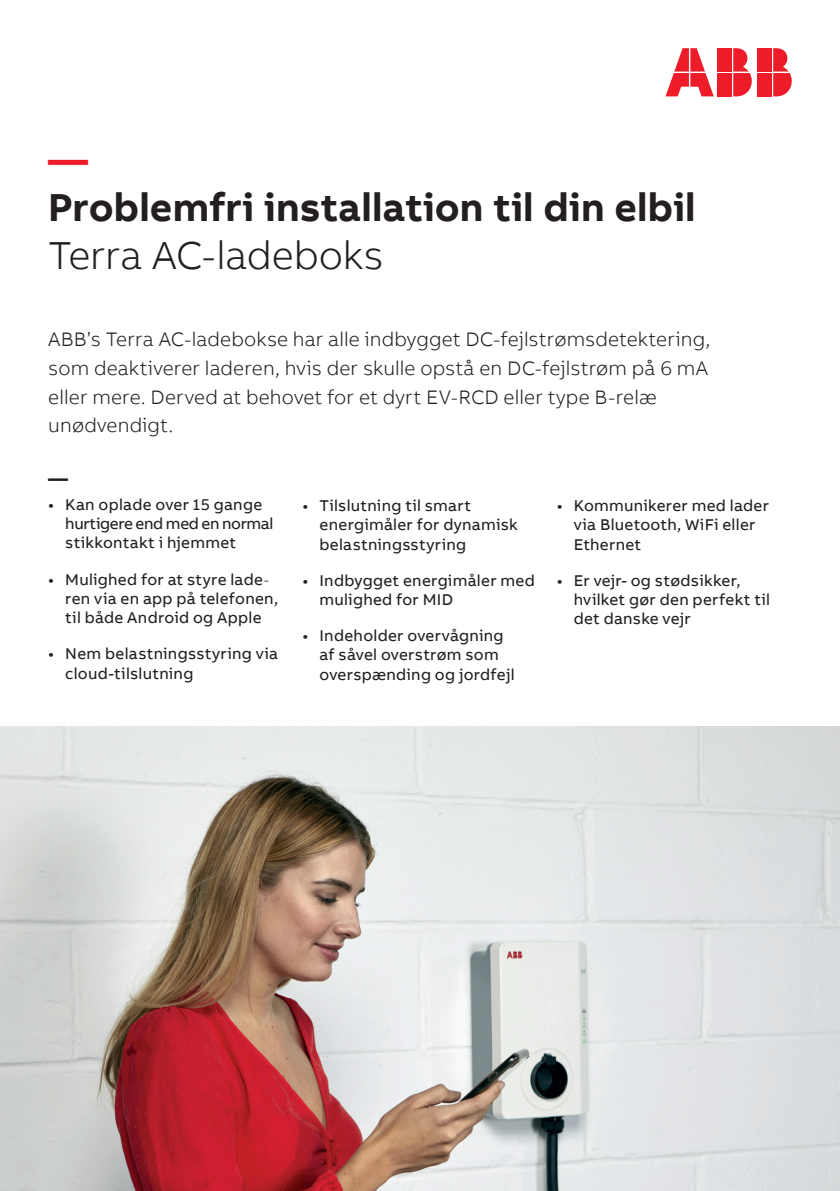
<style>
.page{position:relative;width:840px;height:1191px;background:#fff}
.page>*{position:absolute;margin:0;border:0;box-sizing:border-box;transform-origin:0 0}
.t1{font:700 40px "AB Bvoice";color:#231f20}
.t2{font:300 40px "AB Bvoice";letter-spacing:-.005em;color:#231f20}
.t3{font:700 40px "AB Bvoice";color:#ee1c28}
.t4{font:300 20px/28.8px "AB Bvoice";letter-spacing:.005em;color:#231f20}
.t5{font:700 20px "AB Bvoice";color:#231f20}
.t6{font:16px/19.2px "AB Bvoice";letter-spacing:.015em;color:#231f20}
</style>
<div class="page">
<img style="left:0;top:726px;width:839px;height:465px">
<div style="left:757px;top:48px;width:14px;height:24px;background:#ee1c28"></div>
<div style="left:757px;top:73px;width:14px;height:23px;background:#ee1c28"></div>
<svg style="left:773px;top:48px;width:18px;height:48px"></svg>
<svg style="left:665px;top:48px;width:48px;height:48px"></svg>
<div style="left:717px;top:48px;width:14px;height:24px;background:#ee1c28"></div>
<div style="left:717px;top:73px;width:14px;height:23px;background:#ee1c28"></div>
<svg style="left:733px;top:48px;width:18px;height:48px"></svg>
<h1 class="t3" style="left:48px;top:134px;width:41px">—</h1>
<h1 class="t1" style="left:48px;top:182px;width:648px">Problemfri installation til din elbil</h1>
<h1 class="t2" style="left:48px;top:232px;width:337px">Terra AC-ladeboks</h1>
<p class="t4" style="left:48px;top:325px;width:663px">ABB’s Terra AC-ladebokse har alle indbygget DC-fejlstrømsdetektering, som deaktiverer laderen, hvis der skulle opstå en DC-fejlstrøm på 6 mA eller mere. Derved at behovet for et dyrt EV-RCD eller type B-relæ unødvendigt.</p>
<p class="t5" style="left:48px;top:466px;width:21px">—</p>
<p class="t6" style="left:65px;top:495px;width:209px;text-indent:-17px">• Kan oplade over 15 gange hurtigere end med en normal stikkontakt i hjemmet</p>
<p class="t6" style="left:65px;top:570px;width:214px;text-indent:-17px">• Mulighed for at styre lade&shy;ren via en app på telefonen, til både Android og Apple</p>
<p class="t6" style="left:65px;top:644px;width:214px;text-indent:-17px">• Nem belastningsstyring via cloud-tilslutning</p>
<p class="t6" style="left:319px;top:496px;width:200px;text-indent:-17px">• Tilslutning til smart energimåler for dynamisk belastningsstyring</p>
<p class="t6" style="left:319px;top:571px;width:217px;text-indent:-17px">• Indbygget energimåler med mulighed for MID</p>
<p class="t6" style="left:319px;top:626px;width:196px;text-indent:-17px">• Indeholder overvågning af såvel overstrøm som overspænding og jordfejl</p>
<p class="t6" style="left:573px;top:496px;width:197px;text-indent:-17px">• Kommunikerer med lader via Bluetooth, WiFi eller<br>Ethernet</p>
<p class="t6" style="left:573px;top:571px;width:198px;text-indent:-17px">• Er vejr- og stødsikker, hvilket gør den perfekt til det danske vejr</p>
</div>
